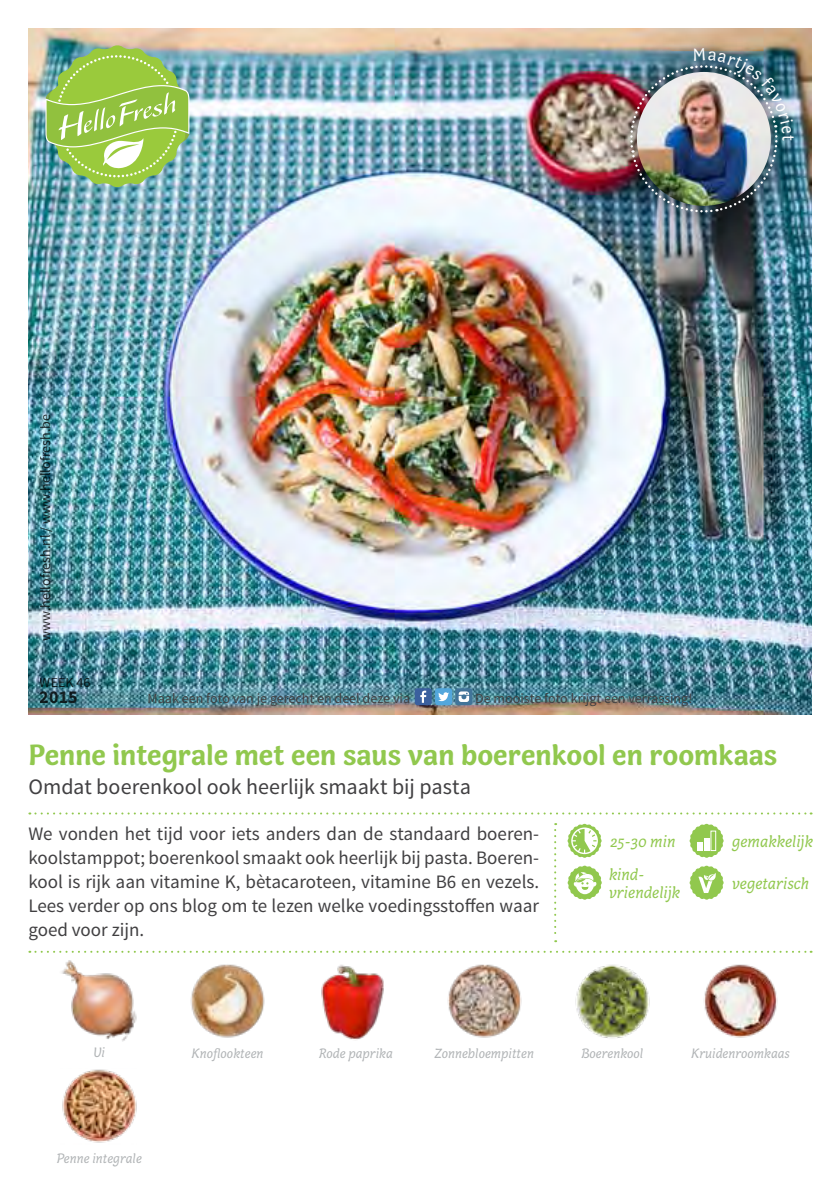
<style>
.page{position:relative;width:840px;height:1191px;background:#fff}
.page>*{position:absolute;margin:0;border:0;box-sizing:border-box;transform-origin:0 0}
.t1{font:700 30px "Capucine Basic";color:#91c84e}
.t2{font:22px "Source Sans Pro";color:#414042}
.t3{font:19px/24px "Source Sans Pro";color:#414042;text-align:justify}
.t4{font:700 18px "Source Sans Pro";color:#000}
.t5{font:italic 17px/18px "Capucine Basic";color:#91c84e}
.t6{font:italic 14px "Capucine Basic";color:#b1b4b6}
.t7{font:14px "Source Sans Pro";color:#414042}
.t8{font:14px "Source Sans Pro";color:#000}
</style>
<div class="page">
<img style="left:28px;top:28px;width:783px;height:686px">
<div style="left:595px;top:31px;width:215px;height:215px;background:#000;opacity:.75"></div>
<img style="left:45px;top:45px;width:144px;height:142px">
<svg style="left:29px;top:812px;width:782px;height:2px"></svg>
<svg style="left:554px;top:823px;width:2px;height:119px"></svg>
<svg style="left:29px;top:950px;width:782px;height:2px"></svg>
<div style="left:414px;top:688px;width:17px;height:17px;background:#3b609e;border-radius:3px"></div>
<svg style="left:420px;top:690px;width:6px;height:13px"></svg>
<div style="left:455px;top:688px;width:17px;height:17px;background:#417499;border-radius:3px"></div>
<svg style="left:458px;top:691px;width:11px;height:11px"></svg>
<div style="left:435px;top:688px;width:17px;height:17px;background:#53a7dc;border-radius:3px"></div>
<svg style="left:438px;top:692px;width:11px;height:9px"></svg>
<img style="left:179px;top:952px;width:94px;height:86px">
<img style="left:692px;top:952px;width:95px;height:86px">
<img style="left:564px;top:952px;width:94px;height:87px">
<img style="left:53px;top:952px;width:94px;height:90px">
<img style="left:62px;top:1069px;width:75px;height:74px">
<img style="left:438px;top:952px;width:89px;height:86px">
<img style="left:307px;top:952px;width:96px;height:88px">
<svg style="left:689px;top:865px;width:34px;height:35px"></svg>
<svg style="left:567px;top:865px;width:34px;height:35px"></svg>
<svg style="left:689px;top:823px;width:34px;height:35px"></svg>
<svg style="left:567px;top:823px;width:34px;height:35px"></svg>
<img style="left:626px;top:48px;width:167px;height:168px">
<p class="t8" style="left:37px;top:641px;width:228px;rotate:-90deg">www.hellofresh.nl / www.hellofresh.be</p>
<p class="t8" style="left:40px;top:674px;width:52px">WEEK 46</p>
<p class="t4" style="left:40px;top:685px;width:40px">2015</p>
<p class="t7" style="left:147px;top:690px;width:264px">Maak een foto van je gerecht en deel deze via</p>
<p class="t7" style="left:475px;top:690px;width:218px">De mooiste foto krijgt een verrassing!</p>
<h1 class="t1" style="left:28px;top:731px;width:750px">Penne integrale met een saus van boerenkool en roomkaas</h1>
<p class="t2" style="left:28px;top:772px;width:444px">Omdat boerenkool ook heerlijk smaakt bij pasta</p>
<p class="t3" style="left:28px;top:822px;width:512px">We vonden het tijd voor iets anders dan de standaard boeren&shy;koolstamppot; boerenkool smaakt ook heerlijk bij pasta. Boeren&shy;kool is rijk aan vitamine K, bètacaroteen, vitamine B6 en vezels.<br>Lees verder op ons blog om te lezen welke voedingsstoffen waar goed voor zijn.</p>
<p class="t5" style="left:609px;top:833px;width:67px">25-30 min</p>
<p class="t5" style="left:731px;top:833px;width:83px">gemakkelijk</p>
<p class="t5" style="left:608px;top:866px;width:73px">kind&shy;vriendelijk</p>
<p class="t5" style="left:731px;top:875px;width:79px">vegetarisch</p>
<p class="t6" style="left:93px;top:1042px;width:13px">Ui</p>
<p class="t6" style="left:191px;top:1042px;width:73px">Knoflookteen</p>
<p class="t6" style="left:318px;top:1042px;width:75px">Rode paprika</p>
<p class="t6" style="left:434px;top:1042px;width:101px">Zonnebloempitten</p>
<p class="t6" style="left:581px;top:1042px;width:63px">Boerenkool</p>
<p class="t6" style="left:690px;top:1042px;width:100px">Kruidenroomkaas</p>
<p class="t6" style="left:57px;top:1148px;width:87px">Penne integrale</p>
</div>
